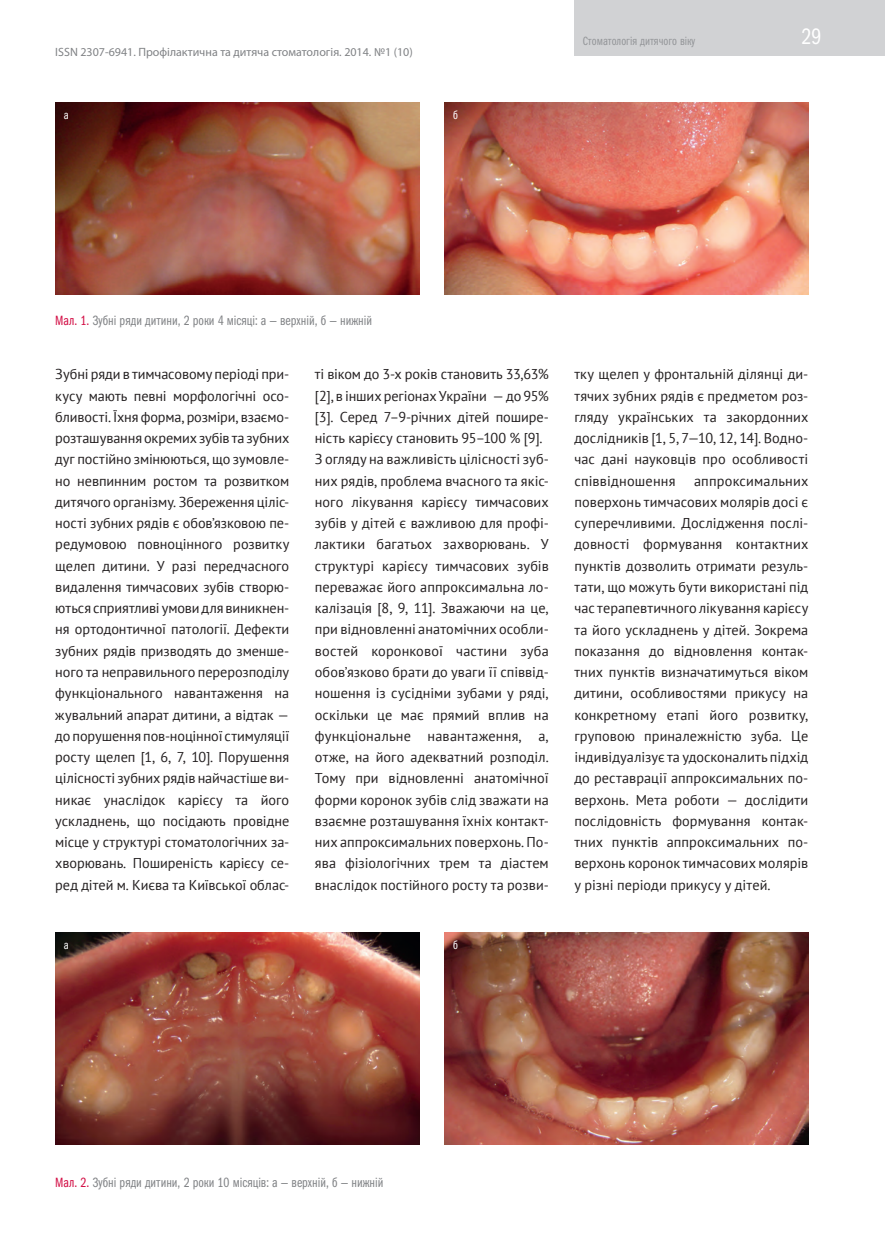
<style>
.page{position:relative;width:885px;height:1259px;background:#fff}
.page>*{position:absolute;margin:0;border:0;box-sizing:border-box;transform-origin:0 0}
.t1{font:22.5px "Franklin Gothic Book Cmp ITC";color:#fff}
._06_main_text_PDS{font:14.25px/21.3px "PT Sans";color:#231f20;text-align:justify}
._09_Pidpus_PDS{font:13.5px "Franklin Gothic Book Cmp ITC";color:#808285}
.t2{font:12px "Myriad Pro";color:#808285}
.t3{font:12px "Franklin Gothic Book Cmp ITC";color:#939598}
.tab{font:12px "Franklin Gothic Book Cmp ITC";color:#fff}
.s1{color:#d20d44}
</style>
<div class="page">
<div style="left:574px;top:0;width:310px;height:55px;background:#d1d2d4"></div>
<img style="left:55px;top:102px;width:364px;height:192px">
<img style="left:444px;top:102px;width:364px;height:192px">
<img style="left:55px;top:932px;width:364px;height:212px">
<img style="left:444px;top:932px;width:364px;height:212px">
<p class="t2" style="left:55px;top:44px;width:359px">ISSN 2307-6941. Профілактична та дитяча стоматологія. 2014. №1 (10)</p>
<p class="tab" style="left:64px;top:108px;width:6px">а</p>
<p class="tab" style="left:453px;top:108px;width:6px">б</p>
<p class="t3" style="left:583px;top:35px;width:114px">Стоматологія дитячого віку</p>
<h1 class="t1" style="left:801px;top:24px;width:21px">29</h1>
<p class="_09_Pidpus_PDS" style="left:55px;top:312px;width:318px"><span class="s1">Мал. 1.</span> Зубні ряди дитини, 2 роки 4 місяці: а — верхній, б — нижній</p>
<p class="_06_main_text_PDS" style="left:55px;top:363px;width:235px">Зубні ряди в тимчасовому періоді при&shy;кусу мають певні морфологічні осо&shy;бливості. Їхня форма, розміри, взаємо&shy;розташування окремих зубів та зубних дуг постійно змінюються, що зумовле&shy;но невпинним ростом та розвитком дитячого організму. Збереження ціліс&shy;ності зубних рядів є обов’язковою пе&shy;редумовою повноцінного розвитку щелеп дитини. У разі передчасного видалення тимчасових зубів створю&shy;ються сприятливі умови для виникнен&shy;ня ортодонтичної патології. Дефекти зубних рядів призводять до зменше&shy;ного та неправильного перерозподілу функціонального навантаження на жувальний апарат дитини, а відтак — до порушення пов-ноцінної стимуляції росту щелеп [1, 6, 7, 10]. Порушення цілісності зубних рядів найчастіше ви&shy;никає унаслідок карієсу та його ускладнень, що посідають провідне місце у структурі стоматологічних за&shy;хворювань. Поширеність карієсу се&shy;ред дітей м. Києва та Київської облас-</p>
<p class="_06_main_text_PDS" style="left:315px;top:363px;width:235px">ті віком до 3-х років становить 33,63% [2], в інших регіонах України — до 95% [3]. Серед 7–9-річних дітей пошире&shy;ність карієсу становить 95–100 % [9].</p>
<p class="_06_main_text_PDS" style="left:315px;top:448px;width:235px">З огляду на важливість цілісності зуб&shy;них рядів, проблема вчасного та якіс&shy;ного лікування карієсу тимчасових зубів у дітей є важливою для профі&shy;лактики багатьох захворювань. У структурі карієсу тимчасових зубів переважає його аппроксимальна ло&shy;калізація [8, 9, 11]. Зважаючи на це, при відновленні анатомічних особли&shy;востей коронкової частини зуба обов’язково брати до уваги її співвід&shy;ношення із сусідніми зубами у ряді, оскільки це має прямий вплив на функціональне навантаження, а, отже, на його адекватний розподіл.<br>Тому при відновленні анатомічної форми коронок зубів слід зважати на взаємне розташування їхніх контакт&shy;них аппроксимальних поверхонь. По&shy;ява фізіологічних трем та діастем внаслідок постійного росту та розви-</p>
<p class="tab" style="left:64px;top:938px;width:6px">а</p>
<p class="tab" style="left:453px;top:938px;width:6px">б</p>
<p class="_06_main_text_PDS" style="left:574px;top:363px;width:235px">тку щелеп у фронтальній ділянці ди&shy;тячих зубних рядів є предметом роз&shy;гляду українських та закордонних дослідників [1, 5, 7—10, 12, 14]. Водно&shy;час дані науковців про особливості співвідношення</p>
<p class="_06_main_text_PDS" style="left:574px;top:469px;width:235px;text-indent:120px">аппроксимальних поверхонь тимчасових молярів досі є суперечливими. Дослідження послі&shy;довності формування контактних пунктів дозволить отримати резуль&shy;тати, що можуть бути використані під час терапевтичного лікування карієсу та його ускладнень у дітей. Зокрема показання до відновлення контак&shy;тних пунктів визначатимуться віком дитини, особливостями прикусу на конкретному етапі його розвитку, груповою приналежністю зуба. Це індивідуалізує та удосконалить підхід до реставрації аппроксимальних по&shy;верхонь. Мета роботи — дослідити послідовність формування контак&shy;тних пунктів аппроксимальних по&shy;верхонь коронок тимчасових молярів у різні періоди прикусу у дітей.</p>
<p class="_09_Pidpus_PDS" style="left:55px;top:1175px;width:330px"><span class="s1">Мал. 2.</span> Зубні ряди дитини, 2 роки 10 місяців: а — верхній, б — нижній</p>
</div>
